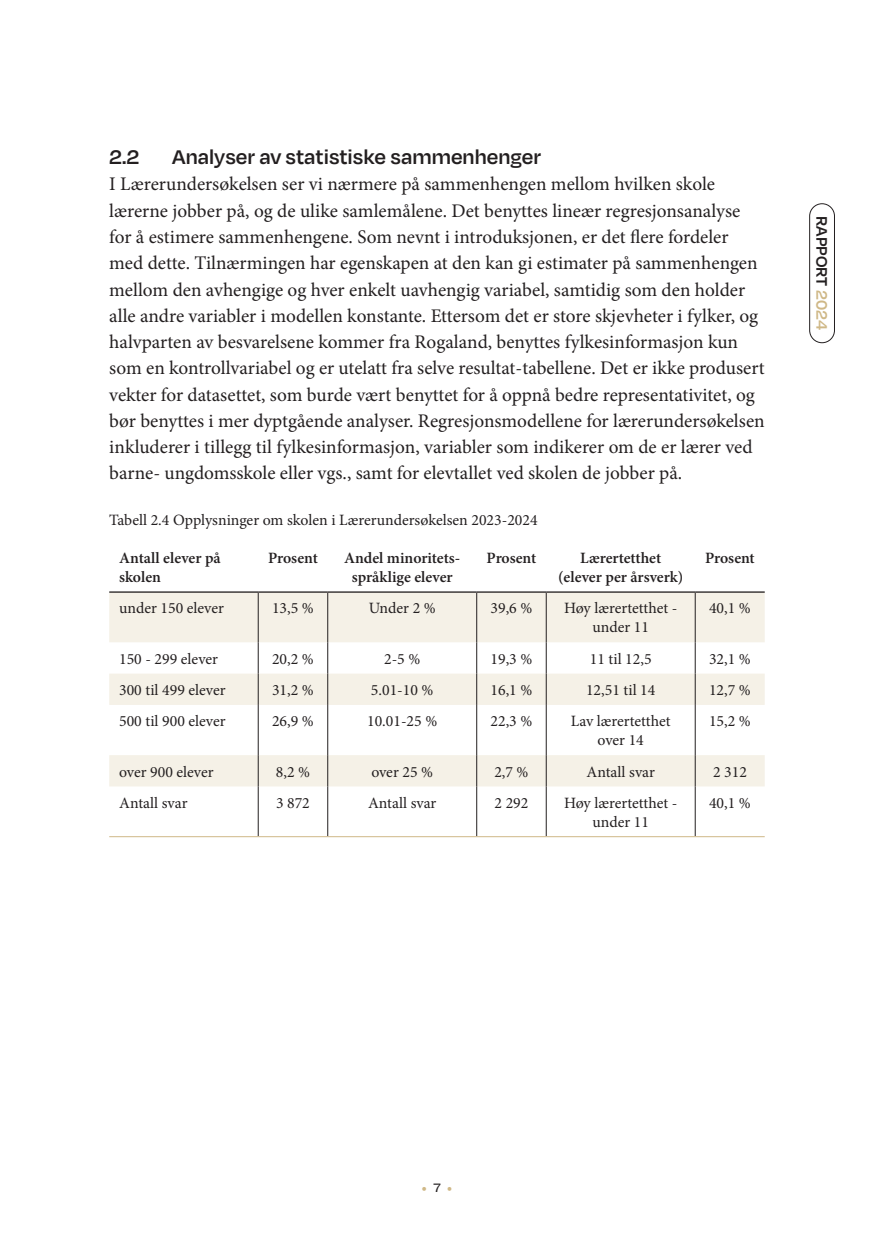
<style>
.page{position:relative;width:874px;height:1241px;background:#fff}
.page>*{position:absolute;margin:0;border:0;box-sizing:border-box;transform-origin:0 0}
.TD{font:600 22.75px "Degular";color:#231f20}
.Avsnitt_Avstand{font:19.25px/26.2px "Minion Pro";color:#231f20}
.t1{font:600 17.5px "Degular";color:#231f20}
.TD_C{font:15.75px/18.9px "Minion Pro";color:#231f20;text-align:center}
.TH_C{font:600 15.75px/18.9px "Minion Pro";letter-spacing:-.005em;color:#231f20;text-align:center}
.TD-2{font:15.75px "Minion Pro";color:#231f20}
.Figurtekst{font:15.75px "Minion Pro";color:#231f20}
.TH{font:600 15.75px/18.9px "Minion Pro";letter-spacing:-.005em;color:#231f20}
.t2{font:700 14px "Minion Pro";color:#cfb887}
.s1{color:#cfb887}
.s2{font-family:"Degular";font-weight:500;color:#231f20}
</style>
<div class="page">
<div style="left:809px;top:203px;width:25px;height:140px;border:1px solid #231f20;border-radius:12px"></div>
<svg style="left:109px;top:592px;width:655px;height:194px;fill:#f5f1e7"></svg>
<hr style="left:258px;top:592px;width:1px;height:50px;background:#231f20">
<hr style="left:327px;top:592px;width:1px;height:50px;background:#231f20">
<hr style="left:476px;top:592px;width:1px;height:50px;background:#231f20">
<hr style="left:545px;top:592px;width:1px;height:50px;background:#231f20">
<hr style="left:694px;top:592px;width:1px;height:50px;background:#231f20">
<hr style="left:258px;top:642px;width:1px;height:31px;background:#231f20">
<hr style="left:327px;top:642px;width:1px;height:31px;background:#231f20">
<hr style="left:476px;top:642px;width:1px;height:31px;background:#231f20">
<hr style="left:545px;top:642px;width:1px;height:31px;background:#231f20">
<hr style="left:694px;top:642px;width:1px;height:31px;background:#231f20">
<hr style="left:258px;top:673px;width:1px;height:31px;background:#231f20">
<hr style="left:327px;top:673px;width:1px;height:31px;background:#231f20">
<hr style="left:476px;top:673px;width:1px;height:31px;background:#231f20">
<hr style="left:545px;top:673px;width:1px;height:31px;background:#231f20">
<hr style="left:694px;top:673px;width:1px;height:31px;background:#231f20">
<hr style="left:258px;top:704px;width:1px;height:51px;background:#231f20">
<hr style="left:327px;top:704px;width:1px;height:51px;background:#231f20">
<hr style="left:476px;top:704px;width:1px;height:51px;background:#231f20">
<hr style="left:545px;top:704px;width:1px;height:51px;background:#231f20">
<hr style="left:694px;top:704px;width:1px;height:51px;background:#231f20">
<hr style="left:258px;top:755px;width:1px;height:31px;background:#231f20">
<hr style="left:327px;top:755px;width:1px;height:31px;background:#231f20">
<hr style="left:476px;top:755px;width:1px;height:31px;background:#231f20">
<hr style="left:545px;top:755px;width:1px;height:31px;background:#231f20">
<hr style="left:694px;top:755px;width:1px;height:31px;background:#231f20">
<hr style="left:258px;top:786px;width:1px;height:50px;background:#231f20">
<hr style="left:327px;top:786px;width:1px;height:50px;background:#231f20">
<hr style="left:476px;top:786px;width:1px;height:50px;background:#231f20">
<hr style="left:545px;top:786px;width:1px;height:50px;background:#231f20">
<hr style="left:694px;top:786px;width:1px;height:50px;background:#231f20">
<hr style="left:109px;top:591px;width:149px;height:1px;background:#231f20">
<hr style="left:258px;top:591px;width:69px;height:1px;background:#231f20">
<hr style="left:327px;top:591px;width:149px;height:1px;background:#231f20">
<hr style="left:476px;top:591px;width:70px;height:1px;background:#231f20">
<hr style="left:546px;top:591px;width:148px;height:1px;background:#231f20">
<hr style="left:694px;top:591px;width:70px;height:1px;background:#231f20">
<hr style="left:109px;top:836px;width:149px;height:1px;background:#cfb887">
<hr style="left:258px;top:836px;width:69px;height:1px;background:#cfb887">
<hr style="left:327px;top:836px;width:149px;height:1px;background:#cfb887">
<hr style="left:476px;top:836px;width:70px;height:1px;background:#cfb887">
<hr style="left:546px;top:836px;width:148px;height:1px;background:#cfb887">
<hr style="left:694px;top:836px;width:70px;height:1px;background:#cfb887">
<p class="TD" style="left:109px;top:143px;width:32px">2.2</p>
<p class="TD" style="left:172px;top:143px;width:370px">Analyser av statistiske sammenhenger</p>
<p class="Avsnitt_Avstand" style="left:109px;top:171px;width:656px">I Lærerundersøkelsen ser vi nærmere på sammenhengen mellom hvilken skole lærerne jobber på, og de ulike samlemålene. Det benyttes lineær regresjonsanalyse for å estimere sammenhengene. Som nevnt i introduksjonen, er det flere fordeler med dette. Tilnærmingen har egenskapen at den kan gi estimater på sammenhengen mellom den avhengige og hver enkelt uavhengig variabel, samtidig som den holder alle andre variabler i modellen konstante. Ettersom det er store skjevheter i fylker, og halvparten av besvarelsene kommer fra Rogaland, benyttes fylkesinformasjon kun som en kontrollvariabel og er utelatt fra selve resultat-tabellene. Det er ikke produsert vekter for datasettet, som burde vært benyttet for å oppnå bedre representativitet, og bør benyttes i mer dyptgående analyser. Regresjonsmodellene for lærerundersøkelsen inkluderer i tillegg til fylkesinformasjon, variabler som indikerer om de er lærer ved barne- ungdomsskole eller vgs., samt for elevtallet ved skolen de jobber på.</p>
<p class="Figurtekst" style="left:109px;top:509px;width:429px">Tabell 2.4 Opplysninger om skolen i Lærerundersøkelsen 2023-2024</p>
<p class="TH" style="left:119px;top:548px;width:103px">Antall elever på skolen</p>
<p class="TH_C" style="left:268px;top:548px;width:51px">Prosent</p>
<p class="TH_C" style="left:344px;top:548px;width:116px">Andel minoritets&shy;språklige elever</p>
<p class="TH_C" style="left:486px;top:548px;width:51px">Prosent</p>
<p class="TH_C" style="left:558px;top:548px;width:127px">Lærertetthet (elever per årsverk)</p>
<p class="TH_C" style="left:704px;top:548px;width:51px">Prosent</p>
<p class="TD-2" style="left:119px;top:597px;width:106px">under 150 elever</p>
<p class="TD_C" style="left:272px;top:599px;width:43px">13,5 %</p>
<p class="TD_C" style="left:368px;top:599px;width:68px">Under 2 %</p>
<p class="TD_C" style="left:490px;top:599px;width:43px">39,6 %</p>
<p class="TD_C" style="left:563px;top:599px;width:115px">Høy lærertetthet - under 11</p>
<p class="TD_C" style="left:708px;top:599px;width:43px">40,1 %</p>
<p class="TD-2" style="left:119px;top:648px;width:100px">150 - 299 elever</p>
<p class="TD_C" style="left:272px;top:649px;width:43px">20,2 %</p>
<p class="TD_C" style="left:384px;top:649px;width:38px">2-5 %</p>
<p class="TD_C" style="left:490px;top:649px;width:43px">19,3 %</p>
<p class="TD_C" style="left:589px;top:649px;width:63px">11 til 12,5</p>
<p class="TD_C" style="left:708px;top:649px;width:43px">32,1 %</p>
<p class="TD-2" style="left:119px;top:679px;width:108px">300 til 499 elever</p>
<p class="TD_C" style="left:272px;top:680px;width:43px">31,2 %</p>
<p class="TD_C" style="left:371px;top:680px;width:64px">5.01-10 %</p>
<p class="TD_C" style="left:490px;top:680px;width:43px">16,1 %</p>
<p class="TD_C" style="left:585px;top:680px;width:71px">12,51 til 14</p>
<p class="TD_C" style="left:708px;top:680px;width:43px">12,7 %</p>
<p class="TD-2" style="left:119px;top:710px;width:108px">500 til 900 elever</p>
<p class="TD_C" style="left:272px;top:711px;width:43px">26,9 %</p>
<p class="TD_C" style="left:367px;top:711px;width:72px">10.01-25 %</p>
<p class="TD_C" style="left:490px;top:711px;width:43px">22,3 %</p>
<p class="TD_C" style="left:570px;top:711px;width:101px">Lav lærertetthet over 14</p>
<p class="TD_C" style="left:708px;top:711px;width:43px">15,2 %</p>
<p class="TD-2" style="left:119px;top:760px;width:96px">over 900 elever</p>
<p class="TD_C" style="left:276px;top:762px;width:36px">8,2 %</p>
<p class="TD_C" style="left:371px;top:762px;width:63px">over 25 %</p>
<p class="TD_C" style="left:494px;top:762px;width:36px">2,7 %</p>
<p class="TD_C" style="left:586px;top:762px;width:70px">Antall svar</p>
<p class="TD_C" style="left:712px;top:762px;width:35px">2 312</p>
<p class="TD-2" style="left:119px;top:792px;width:70px">Antall svar</p>
<p class="TD_C" style="left:276px;top:793px;width:35px">3 872</p>
<p class="TD_C" style="left:368px;top:793px;width:70px">Antall svar</p>
<p class="TD_C" style="left:494px;top:793px;width:35px">2 292</p>
<p class="TD_C" style="left:563px;top:793px;width:115px">Høy lærertetthet - under 11</p>
<p class="TD_C" style="left:708px;top:793px;width:43px">40,1 %</p>
<p class="t1" style="left:832px;top:216px;width:115px;rotate:90deg">RAPPORT <span class="s1">2024</span></p>
<p class="t2" style="left:421px;top:1176px;width:33px">• <span class="s2">7</span> •</p>
</div>
